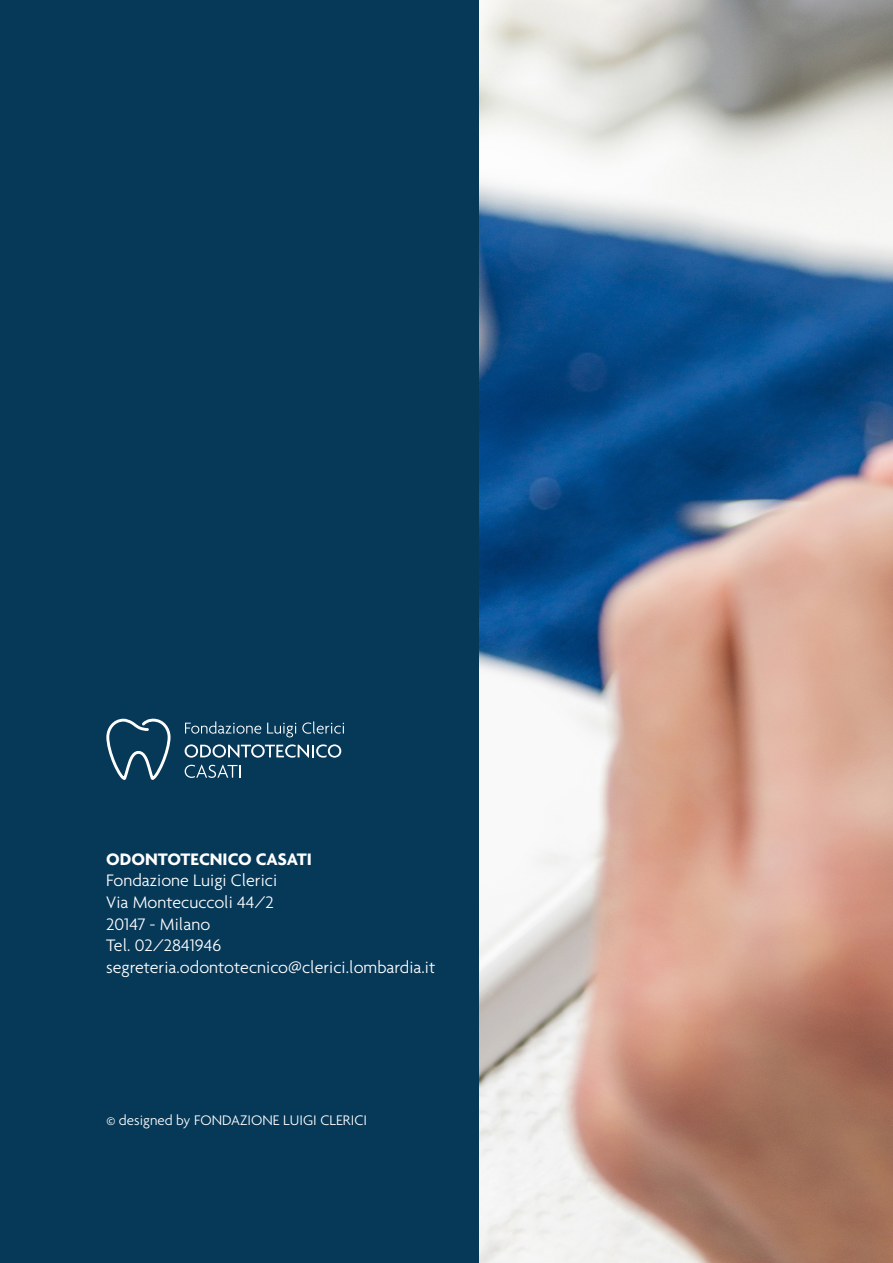
<style>
.page{position:relative;width:893px;height:1263px;background:#fff}
.page>*{position:absolute;margin:0;border:0;box-sizing:border-box;transform-origin:0 0}
.t1{font:300 18px "Agenda";color:#fff}
.t2{font:700 18px "Agenda";color:#fff}
.t3{font:300 15px "Agenda";color:#fff}
</style>
<div class="page">
<img style="left:478px;top:0;width:415px;height:1263px">
<div style="left:0;top:0;width:478px;height:1263px;background:#063858"></div>
<svg style="left:185px;top:721px;width:76px;height:13px"></svg>
<svg style="left:267px;top:723px;width:29px;height:14px"></svg>
<svg style="left:302px;top:721px;width:42px;height:13px"></svg>
<svg style="left:185px;top:744px;width:156px;height:14px"></svg>
<svg style="left:185px;top:765px;width:56px;height:13px"></svg>
<svg style="left:106px;top:718px;width:65px;height:62px"></svg>
<p class="t2" style="left:106px;top:848px;width:207px">ODONTOTECNICO CASATI</p>
<p class="t1" style="left:106px;top:870px;width:172px">Fondazione Luigi Clerici</p>
<p class="t1" style="left:106px;top:892px;width:169px">Via Montecuccoli 44/2</p>
<p class="t1" style="left:106px;top:913px;width:105px">20147 - Milano</p>
<p class="t1" style="left:106px;top:935px;width:116px">Tel. 02/2841946</p>
<p class="t1" style="left:106px;top:956px;width:331px">segreteria.odontotecnico@clerici.lombardia.it</p>
<p class="t3" style="left:106px;top:1111px;width:262px">© designed by FONDAZIONE LUIGI CLERICI</p>
</div>
